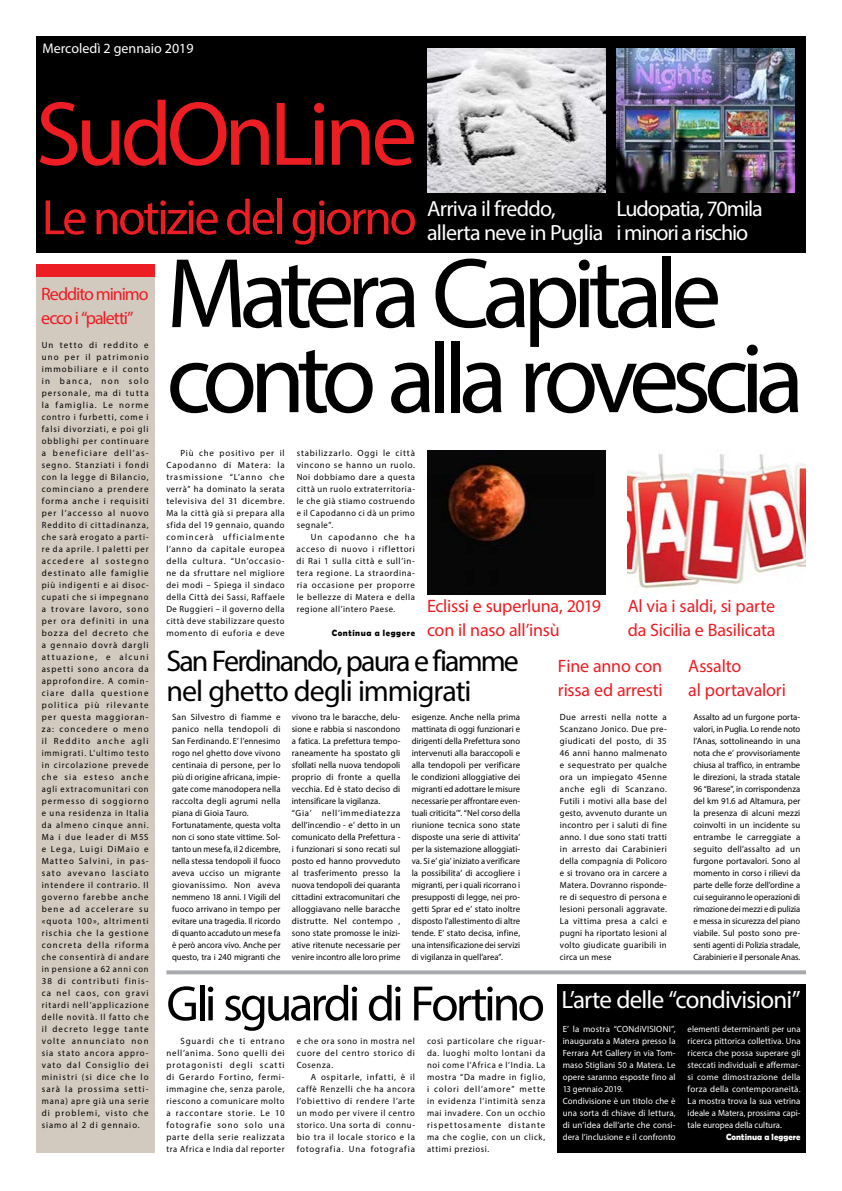
<style>
.page{position:relative;width:842px;height:1191px;background:#fff}
.page>*{position:absolute;margin:0;border:0;box-sizing:border-box;transform-origin:0 0}
.t1{font:100px/85px "Myriad Pro";letter-spacing:-.08em;color:#000}
.t2{font:91.6px "Myriad Pro";letter-spacing:-.06em;color:#ed1d24}
.t3{font:50px "Myriad Pro";letter-spacing:-.06em;color:#000}
.t4{font:50px "Myriad Pro";letter-spacing:-.05em;color:#ed1d24}
.t5{font:30px/30px "Myriad Pro";letter-spacing:-.045em;color:#000}
.t6{font:25px "Myriad Pro";letter-spacing:-.03em;color:#fff}
.t7{font:22px/24px "Myriad Pro";letter-spacing:-.045em;color:#fff}
.t8{font:18px/24px "Myriad Pro";letter-spacing:-.015em;color:#ed1d24}
.t9{font:18px/24px "Myriad Pro";letter-spacing:-.06em;color:#ed1d24}
.t10{font:14px "Myriad Pro";color:#fff}
.t11{font:9px/12px "Myriad Pro";letter-spacing:.02em;color:#000;text-align:justify}
.t12{font:9px/12px "Myriad Pro";letter-spacing:.005em;color:#fff}
.t13{font:9px/12px "Myriad Pro";letter-spacing:.005em;color:#fff;text-align:justify;scale:.96 1}
.t14{font:9px/12px "Myriad Pro";letter-spacing:.02em;color:#000;text-align:justify;scale:.96 1}
.t15{font:700 9px "Berlin Sans FB Demi";letter-spacing:.07em;color:#000;scale:.96 1}
.t16{font:700 9px "Berlin Sans FB Demi";letter-spacing:.01em;color:#fff;scale:.96 1}
</style>
<div class="page">
<div style="left:36px;top:264px;width:118px;height:888px;background:#d2c9bf"></div>
<div style="left:36px;top:36px;width:770px;height:216px;background:#000"></div>
<div style="left:36px;top:264px;width:118px;height:12px;background:#ed1d24"></div>
<svg style="left:166px;top:970px;width:640px;height:4px;background:#aeb0b3"></svg>
<img style="left:427px;top:48px;width:178px;height:144px">
<img style="left:616px;top:48px;width:179px;height:144px">
<div style="left:557px;top:984px;width:249px;height:168px;background:#000"></div>
<img style="left:427px;top:451px;width:178px;height:144px">
<img style="left:628px;top:453px;width:178px;height:137px">
<h3 class="t10" style="left:43px;top:40px;width:153px">Mercoledì 2 gennaio 2019</h3>
<h2 class="t2" style="left:36px;top:77px;width:383px">SudOnLine</h2>
<h3 class="t4" style="left:42px;top:186px;width:376px">Le notizie del giorno</h3>
<h3 class="t7" style="left:427px;top:196px;width:178px">Arriva il freddo, allerta neve in Puglia</h3>
<h3 class="t7" style="left:616px;top:196px;width:148px">Ludopatia, 70mila i minori a rischio</h3>
<h1 class="t1" style="left:166px;top:249px;width:639px">Matera Capitale conto alla rovescia</h1>
<p class="t11" style="left:166px;top:447px;width:120px;text-indent:14px">Più che positivo per il Capodanno di Matera: la trasmissione “L’anno che verrà” ha dominato la serata televisiva del 31 dicembre.<br>Ma la città già si prepara alla sfida del 19 gennaio, quando comincerà ufficialmente l’anno da capitale europea della cultura. “Un’occasio&shy;ne da sfruttare nel migliore dei modi – Spiega il sindaco della Città dei Sassi, Raffaele De Ruggieri – il governo della città deve stabilizzare questo momento di euforia e deve</p>
<h3 class="t9" style="left:41px;top:282px;width:109px">Reddito minimo ecco i “paletti”</h3>
<p class="t11" style="left:42px;top:339px;width:108px">Un tetto di reddito e uno per il patrimonio immobiliare e il conto in banca, non solo personale, ma di tutta la famiglia. Le norme contro i furbetti, come i falsi divorziati, e poi gli obblighi per continuare a beneficiare dell’as&shy;segno. Stanziati i fondi con la legge di Bilancio, cominciano a prendere forma anche i requisiti per l’accesso al nuovo Reddito di cittadinanza, che sarà erogato a parti&shy;re da aprile. I paletti per accedere al sostegno destinato alle famiglie più indigenti e ai disoc&shy;cupati che si impegnano a trovare lavoro, sono per ora definiti in una bozza del decreto che a gennaio dovrà dargli attuazione, e alcuni aspetti sono ancora da approfondire. A comin&shy;ciare dalla questione politica più rilevante per questa maggioran&shy;za: concedere o meno il Reddito anche agli immigrati. L’ultimo testo in circolazione prevede che sia esteso anche agli extracomunitari con permesso di soggiorno e una residenza in Italia da almeno cinque anni.<br>Ma i due leader di M5S e Lega, Luigi DiMaio e Matteo Salvini, in pas&shy;sato avevano lasciato intendere il contrario. Il governo farebbe anche bene ad accelerare su «quota 100», altrimenti rischia che la gestione concreta della riforma che consentirà di andare in pensione a 62 anni con 38 di contributi finis&shy;ca nel caos, con gravi ritardi nell’applicazione delle novità. Il fatto che il decreto legge tante volte annunciato non sia stato ancora appro&shy;vato dal Consiglio dei ministri (si dice che lo sarà la prossima setti&shy;mana) apre già una serie di problemi, visto che siamo al 2 di gennaio.</p>
<p class="t11" style="left:297px;top:447px;width:120px">stabilizzarlo. Oggi le città vincono se hanno un ruolo.<br>Noi dobbiamo dare a questa città un ruolo extraterritoria&shy;le che già stiamo costruendo e il Capodanno ci dà un primo segnale”.</p>
<p class="t11" style="left:297px;top:531px;width:120px;text-indent:14px">Un capodanno che ha acceso di nuovo i riflettori di Rai 1 sulla città e sull’in&shy;tera regione. La straordina&shy;ria occasione per proporre le bellezze di Matera e della regione all’intero Paese.</p>
<p class="t15" style="left:332px;top:628px;width:88px">Continua a leggere</p>
<h3 class="t8" style="left:427px;top:594px;width:175px">Eclissi e superluna, 2019 con il naso all’insù</h3>
<h3 class="t8" style="left:628px;top:594px;width:149px">Al via i saldi, si parte da Sicilia e Basilicata</h3>
<h3 class="t5" style="left:166px;top:645px;width:354px">San Ferdinando, paura e fiamme nel ghetto degli immigrati</h3>
<h3 class="t8" style="left:688px;top:654px;width:99px">Assalto<br>al portavalori</h3>
<p class="t11" style="left:693px;top:711px;width:108px">Assalto ad un furgone porta&shy;valori, in Puglia. Lo rende noto l’Anas, sottolineando in una nota che e’ provvisoriamente chiusa al traffico, in entrambe le direzioni, la strada statale 96 “Barese”, in corrispondenza del km 91.6 ad Altamura, per la presenza di alcuni mezzi coinvolti in un incidente su entrambe le carreggiate a seguito dell’assalto ad un furgone portavalori. Sono al momento in corso i rilievi da parte delle forze dell’ordine a cui seguiranno le operazioni di rimozione dei mezzi e di pulizia e messa in sicurezza del piano viabile. Sul posto sono pre&shy;senti agenti di Polizia stradale, Carabinieri e il personale Anas.</p>
<h3 class="t8" style="left:558px;top:654px;width:106px">Fine anno con rissa ed arresti</h3>
<p class="t11" style="left:560px;top:711px;width:109px">Due arresti nella notte a Scanzano Jonico. Due pre&shy;giudicati del posto, di 35<br>46 anni hanno malmenato e sequestrato per qualche ora un impiegato 45enne anche egli di Scanzano.<br>Futili i motivi alla base del gesto, avvenuto durante un incontro per i saluti di fine anno. I due sono stati tratti in arresto dai Carabinieri della compagnia di Policoro e si trovano ora in carcere a Matera. Dovranno risponde&shy;re di sequestro di persona e lesioni personali aggravate.<br>La vittima presa a calci e pugni ha riportato lesioni al volto giudicate guaribili in circa un mese</p>
<p class="t11" style="left:172px;top:711px;width:110px;text-align:left">San Silvestro di fiamme e panico nella tendopoli di<br>San Ferdinando. E’ l’ennesimo rogo nel ghetto dove vivono centinaia di persone, per lo più di origine africana, impie&shy;gate come manodopera nella raccolta degli agrumi nella piana di Gioia Tauro.<br>Fortunatamente, questa volta non ci sono state vittime. Sol&shy;tanto un mese fa, il 2 dicembre, nella stessa tendopoli il fuoco aveva ucciso un migrante giovanissimo. Non aveva nemmeno 18 anni. I Vigili del fuoco arrivano in tempo per evitare una tragedia. Il ricordo di quanto accaduto un mese fa è però ancora vivo. Anche per questo, tra i 240 migranti che</p>
<p class="t11" style="left:292px;top:711px;width:110px;text-align:left">vivono tra le baracche, delu&shy;sione e rabbia si nascondono a fatica. La prefettura tempo&shy;raneamente ha spostato gli sfollati nella nuova tendopoli proprio di fronte a quella vecchia. Ed è stato deciso di intensificare la vigilanza. “Gia’ nell’immediatezza dell’incendio - e’ detto in un comunicato della Prefettura - i funzionari si sono recati sul posto ed hanno provveduto al trasferimento presso la nuova tendopoli dei quaranta cittadini extracomunitari che alloggiavano nelle baracche distrutte. Nel contempo , sono state promosse le inizi&shy;ative ritenute necessarie per venire incontro alle loro prime</p>
<p class="t11" style="left:412px;top:711px;width:110px">esigenze. Anche nella prima mattinata di oggi funzionari e dirigenti della Prefettura sono intervenuti alla baraccopoli e alla tendopoli per verificare le condizioni alloggiative dei migranti ed adottare le misure necessarie per affrontare even&shy;tuali criticita’”. “Nel corso della riunione tecnica sono state disposte una serie di attivita’ per la sistemazione alloggiati&shy;va. Si e’ gia’ iniziato a verificare la possibilita’ di accogliere i migranti, per i quali ricorrano i presupposti di legge, nei pro&shy;getti Sprar ed e’ stato inoltre disposto l’allestimento di altre tende. E’ stato decisa, infine, una intensificazione dei servizi di vigilanza in quell’area”.</p>
<h3 class="t3" style="left:166px;top:972px;width:380px">Gli sguardi di Fortino</h3>
<p class="t11" style="left:166px;top:1035px;width:120px;text-indent:14px">Sguardi che ti entrano nell’anima. Sono quelli dei protagonisti degli scatti di Gerardo Fortino, fermi&shy;immagine che, senza parole, riescono a comunicare molto a raccontare storie. Le 10 fotografie sono solo una parte della serie realizzata tra Africa e India dal reporter</p>
<p class="t14" style="left:297px;top:1035px;width:125px">e che ora sono in mostra nel cuore del centro storico di Cosenza.</p>
<h3 class="t6" style="left:561px;top:984px;width:241px">L’arte delle “condivisioni”</h3>
<p class="t12" style="left:563px;top:1023px;width:114px">E’ la mostra “CONdiVISIONI”, inaugurata a Matera presso la<br>Ferrara Art Gallery in via Tom&shy;maso Stigliani 50 a Matera. Le opere saranno esposte fino al<br>13 gennaio 2019.<br>Condivisione è un titolo che è una sorta di chiave di lettura, di un’idea dell’arte che consi&shy;dera l’inclusione e il confronto</p>
<p class="t13" style="left:688px;top:1023px;width:119px">elementi determinanti per una ricerca pittorica collettiva. Una ricerca che possa superare gli steccati individuali e affermar&shy;si come dimostrazione della forza della contemporaneità.<br>La mostra trova la sua vetrina ideale a Matera, prossima capi&shy;tale europea della cultura.</p>
<p class="t11" style="left:427px;top:1035px;width:120px">così particolare che riguar&shy;da. luoghi molto lontani da noi come l’Africa e l’India. La mostra “Da madre in figlio, i colori dell’amore” mette in evidenza l’intimità senza mai invadere. Con un occhio rispettosamente distante ma che coglie, con un click, attimi preziosi.</p>
<p class="t11" style="left:297px;top:1071px;width:120px;text-indent:14px">A ospitarle, infatti, è il caffè Renzelli che ha ancora l’obiettivo di rendere l’arte un modo per vivere il centro storico. Una sorta di connu&shy;bio tra il locale storico e la fotografia. Una fotografia</p>
<p class="t16" style="left:726px;top:1132px;width:79px">Continua a leggere</p>
</div>
